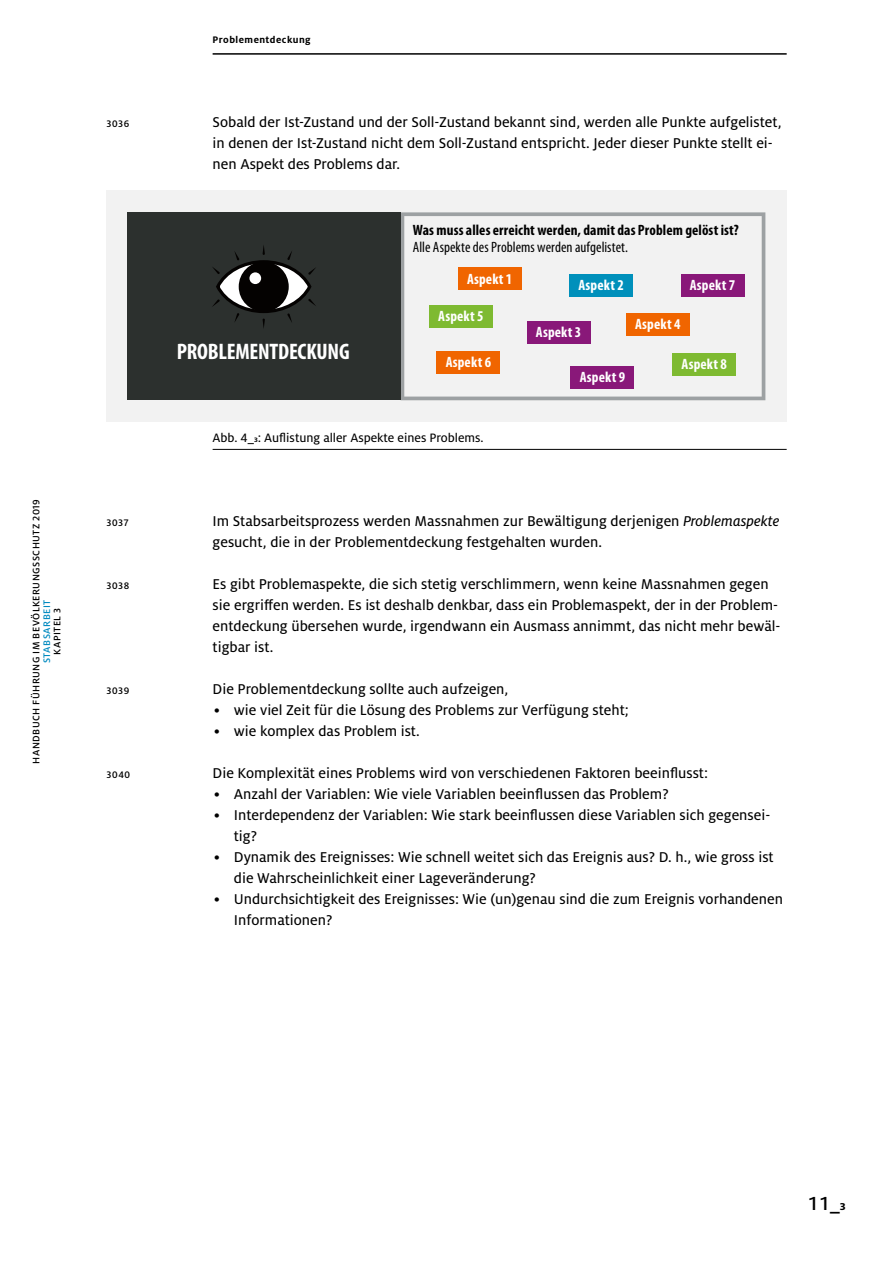
<style>
.page{position:relative;width:893px;height:1263px;background:#fff}
.page>*{position:absolute;margin:0;border:0;box-sizing:border-box;transform-origin:0 0}
.t1{font:700 condensed 22.5px "Myriad Pro";letter-spacing:-.01em;color:#fff}
.t2{font:500 21px "Milo OT";color:#000}
.t3{font:15.75px/21px "Milo OT Text";color:#000}
.t4{font:700 condensed 15px/17.2px "Myriad Pro";letter-spacing:.005em;color:#000}
.t5{font:700 condensed 15px "Myriad Pro";letter-spacing:.01em;color:#fff}
.Bildlegende{font:13.5px "Milo OT Text";color:#000}
.t6{font:500 10.5px "Milo OT";letter-spacing:.045em;color:#000}
.t7{font:700 10.5px "Milo OT";letter-spacing:.045em;color:#000}
.t8{font:500 10.5px "Milo OT";letter-spacing:.05em;color:#008ac0}
.s1{font-weight:400}
.s2{font-style:italic}
</style>
<div class="page">
<hr style="left:213px;top:53px;width:574px;height:2px;background:#000">
<hr style="left:213px;top:449px;width:574px;height:1px;background:#000">
<div style="left:106px;top:190px;width:681px;height:231px;background:#f2f2f2"></div>
<svg style="left:401px;top:212px;width:364px;height:188px"></svg>
<div style="left:128px;top:212px;width:273px;height:188px;background:#2c302e"></div>
<svg style="left:218px;top:262px;width:92px;height:49px"></svg>
<div style="left:216px;top:260px;width:95px;height:53px;border:3px solid #040201;border-radius:50%"></div>
<div style="left:239px;top:262px;width:50px;height:50px;background:#040201;border-radius:50%"></div>
<div style="left:249px;top:272px;width:12px;height:12px;background:#fff;border-radius:50%"></div>
<svg style="left:263px;top:245px;width:2px;height:10px"></svg>
<svg style="left:212px;top:267px;width:8px;height:7px"></svg>
<svg style="left:234px;top:251px;width:5px;height:9px"></svg>
<svg style="left:308px;top:268px;width:7px;height:7px"></svg>
<svg style="left:287px;top:251px;width:5px;height:9px"></svg>
<svg style="left:263px;top:318px;width:2px;height:10px"></svg>
<svg style="left:212px;top:299px;width:8px;height:8px"></svg>
<svg style="left:234px;top:313px;width:5px;height:9px"></svg>
<svg style="left:308px;top:299px;width:8px;height:7px"></svg>
<svg style="left:287px;top:313px;width:5px;height:9px"></svg>
<div style="left:429px;top:305px;width:64px;height:23px;background:#7eba31"></div>
<div style="left:437px;top:351px;width:63px;height:23px;background:#f06500"></div>
<div style="left:527px;top:321px;width:63px;height:23px;background:#891879"></div>
<div style="left:458px;top:267px;width:63px;height:23px;background:#f06500"></div>
<div style="left:571px;top:366px;width:63px;height:22px;background:#891879"></div>
<div style="left:626px;top:314px;width:63px;height:22px;background:#f06500"></div>
<div style="left:673px;top:353px;width:63px;height:23px;background:#7eba31"></div>
<div style="left:681px;top:275px;width:63px;height:22px;background:#891879"></div>
<div style="left:569px;top:274px;width:64px;height:23px;background:#0090bb"></div>
<p class="t6" style="left:30px;top:764px;width:266px;rotate:-90deg">HANDBUCH FÜHRUNG IM BEVÖLKERUNGSSCHUTZ 2019</p>
<p class="t8" style="left:41px;top:663px;width:65px;rotate:-90deg">STABSARBEIT</p>
<p class="t6" style="left:51px;top:655px;width:48px;rotate:-90deg">KAPITEL 3</p>
<p class="t7" style="left:213px;top:34px;width:100px">Problementdeckung</p>
<p class="t6" style="left:106px;top:118px;width:25px">3036</p>
<p class="t3" style="left:213px;top:112px;width:571px">Sobald der Ist-Zustand und der Soll-Zustand bekannt sind, werden alle Punkte aufgelistet, in denen der Ist-Zustand nicht dem Soll-Zustand entspricht. Jeder dieser Punkte stellt ei&shy;nen Aspekt des Problems dar.</p>
<p class="t4" style="left:413px;top:222px;width:327px">Was muss alles erreicht werden, damit das Problem gelöst ist?<br><span class="s1">Alle Aspekte des Problems werden aufgelistet.</span></p>
<p class="t1" style="left:177px;top:339px;width:174px">PROBLEMENTDECKUNG</p>
<p class="t5" style="left:467px;top:270px;width:47px">Aspekt 1</p>
<p class="t5" style="left:438px;top:308px;width:47px">Aspekt 5</p>
<p class="t5" style="left:446px;top:354px;width:47px">Aspekt 6</p>
<p class="Bildlegende" style="left:213px;top:431px;width:273px">Abb. 4_3: Auflistung aller Aspekte eines Problems.</p>
<p class="t5" style="left:578px;top:277px;width:47px">Aspekt 2</p>
<p class="t5" style="left:690px;top:277px;width:47px">Aspekt 7</p>
<p class="t5" style="left:536px;top:324px;width:47px">Aspekt 3</p>
<p class="t5" style="left:580px;top:368px;width:47px">Aspekt 9</p>
<p class="t5" style="left:635px;top:316px;width:47px">Aspekt 4</p>
<p class="t5" style="left:682px;top:356px;width:47px">Aspekt 8</p>
<p class="t6" style="left:106px;top:517px;width:24px">3037</p>
<p class="t3" style="left:213px;top:511px;width:568px">Im Stabsarbeitsprozess werden Massnahmen zur Bewältigung derjenigen <span class="s2">Problemaspekte </span>gesucht, die in der Problementdeckung festgehalten wurden.</p>
<p class="t6" style="left:106px;top:580px;width:25px">3038</p>
<p class="t3" style="left:213px;top:574px;width:569px">Es gibt Problemaspekte, die sich stetig verschlimmern, wenn keine Massnahmen gegen sie ergriffen werden. Es ist deshalb denkbar, dass ein Problemaspekt, der in der Problem&shy;entdeckung übersehen wurde, irgendwann ein Ausmass annimmt, das nicht mehr bewäl&shy;tigbar ist.</p>
<p class="t6" style="left:106px;top:685px;width:24px">3039</p>
<p class="t3" style="left:213px;top:679px;width:297px">Die Problementdeckung sollte auch aufzeigen,</p>
<p class="t3" style="left:213px;top:700px;width:418px">∙ wie viel Zeit für die Lösung des Problems zur Verfügung steht;</p>
<p class="t3" style="left:213px;top:721px;width:209px">∙ wie komplex das Problem ist.</p>
<p class="t6" style="left:106px;top:769px;width:25px">3040</p>
<p class="t3" style="left:213px;top:763px;width:497px">Die Komplexität eines Problems wird von verschiedenen Faktoren beeinflusst:</p>
<p class="t3" style="left:213px;top:784px;width:458px">∙ Anzahl der Variablen: Wie viele Variablen beeinflussen das Problem?</p>
<p class="t3" style="left:234px;top:805px;width:538px;text-indent:-21px">∙ Interdependenz der Variablen: Wie stark beeinflussen diese Variablen sich gegensei&shy;tig?</p>
<p class="t3" style="left:234px;top:847px;width:541px;text-indent:-21px">∙ Dynamik des Ereignisses: Wie schnell weitet sich das Ereignis aus? D. h., wie gross ist die Wahrscheinlichkeit einer Lageveränderung?</p>
<p class="t3" style="left:234px;top:889px;width:551px;text-indent:-21px">∙ Undurchsichtigkeit des Ereignisses: Wie (un)genau sind die zum Ereignis vorhandenen<br>Informationen?</p>
<h2 class="t2" style="left:808px;top:1191px;width:39px">11_3</h2>
</div>
